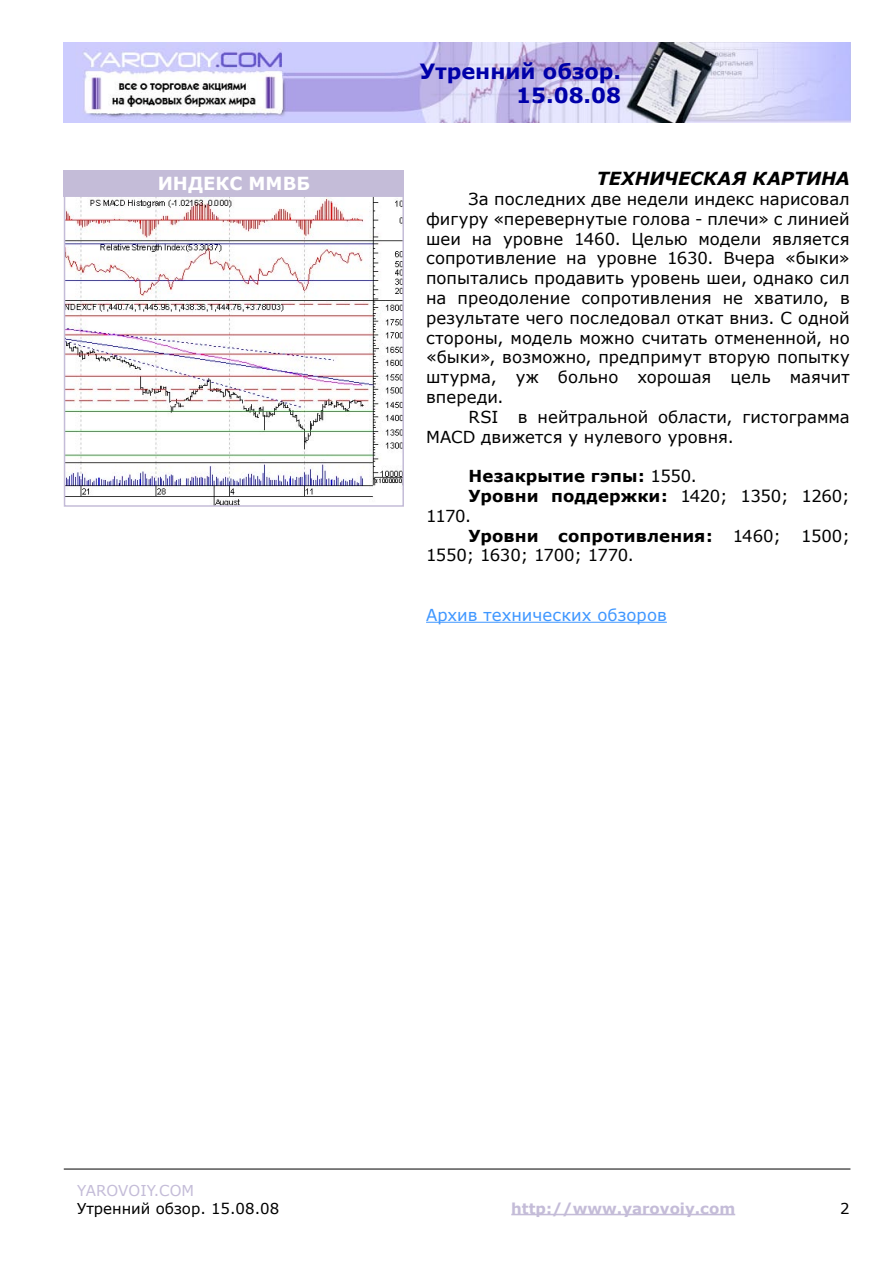
<style>
.page{position:relative;width:893px;height:1263px;background:#fff}
.page>*{position:absolute;margin:0;border:0;box-sizing:border-box;transform-origin:0 0}
.t1{font:700 21px/24px "Verdana";color:#0000a9;text-align:right}
.t2{font:italic 700 18px "Verdana";letter-spacing:-.015em;color:#000}
.t3{font:700 18px "Verdana";color:#fff}
.t4{font:16.5px/19.8px "Verdana";color:#000;text-align:justify}
.t5{font:700 16.5px "Verdana";letter-spacing:.005em;color:#000}
.t6{font:16.5px "Verdana";letter-spacing:.005em;color:#3f97ff}
.t7{font:16.5px "Verdana";letter-spacing:-.02em;color:#000}
.t8{font:15px "Verdana";color:#000}
.t9{font:700 15px "Verdana";color:#c4bcd8}
.t10{font:15px "Verdana";color:#c4bcd8}
.s1{font-weight:400}
</style>
<div class="page">
<hr style="left:426px;top:622px;width:241px;height:1px;background:#3f97ff">
<div style="left:64px;top:170px;width:340px;height:26px;background:#c4bcd8"></div>
<hr style="left:64px;top:1168px;width:786px;height:1px;background:#000">
<hr style="left:511px;top:1214px;width:224px;height:1px;background:#c4bcd8">
<img style="left:64px;top:43px;width:786px;height:80px">
<img style="left:67px;top:198px;width:334px;height:306px">
<div style="left:64px;top:195px;width:340px;height:312px;border:2px solid #c4bcd8"></div>
<p class="t3" style="left:158px;top:172px;width:154px">ИНДЕКС ММВБ</p>
<p class="t1" style="left:420px;top:58px;width:203px">Утренний обзор.<br>15.08.08</p>
<p class="t2" style="left:597px;top:167px;width:254px">ТЕХНИЧЕСКАЯ КАРТИНА</p>
<p class="t4" style="left:426px;top:188px;width:425px;text-indent:43px">За последних две недели индекс нарисовал фигуру «перевернутые голова - плечи» с линией шеи на уровне 1460. Целью модели является сопротивление на уровне 1630. Вчера «быки» попытались продавить уровень шеи, однако сил на преодоление сопротивления не хватило, в результате чего последовал откат вниз. С одной стороны, модель можно считать отмененной, но «быки», возможно, предпримут вторую попытку штурма, уж больно хорошая цель маячит впереди.</p>
<p class="t4" style="left:426px;top:406px;width:425px;text-indent:43px">RSI в нейтральной области, гистограмма<br>MACD движется у нулевого уровня.</p>
<p class="t5" style="left:469px;top:466px;width:230px">Незакрытие гэпы: <span class="s1">1550.</span></p>
<p class="t5" style="left:469px;top:485px;width:383px">Уровни поддержки: <span class="s1">1420; 1350; 1260;</span></p>
<p class="t4" style="left:426px;top:505px;width:47px">1170.</p>
<p class="t5" style="left:469px;top:525px;width:383px">Уровни сопротивления: <span class="s1">1460; 1500;</span></p>
<p class="t7" style="left:426px;top:545px;width:209px">1550; 1630; 1700; 1770.</p>
<p class="t6" style="left:426px;top:604px;width:242px">Архив технических обзоров</p>
<p class="t10" style="left:77px;top:1181px;width:118px">YAROVOIY.COM</p>
<p class="t8" style="left:77px;top:1199px;width:204px">Утренний обзор. 15.08.08</p>
<p class="t9" style="left:511px;top:1198px;width:225px">http://www.yarovoiy.com</p>
<p class="t8" style="left:840px;top:1198px;width:11px">2</p>
</div>
